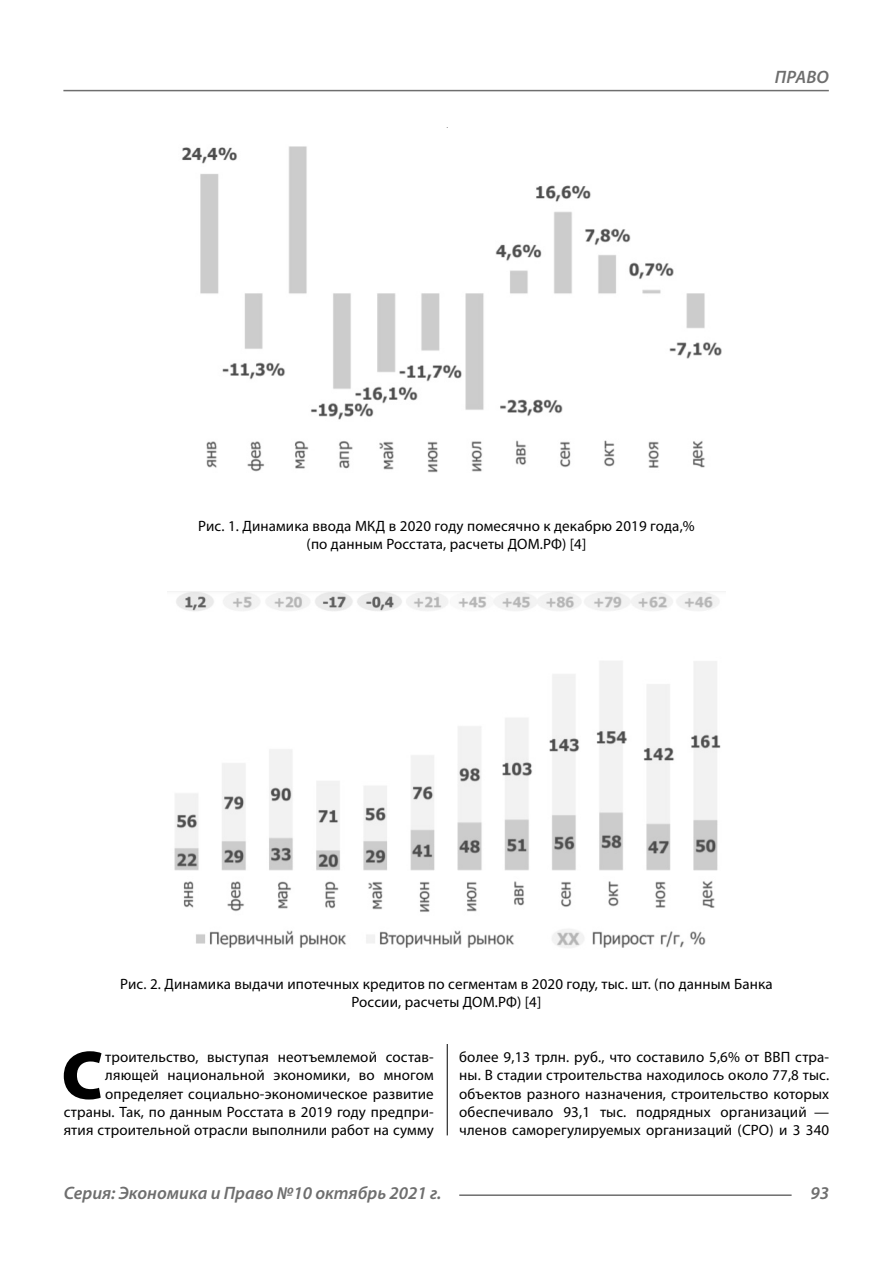
<style>
.page{position:relative;width:893px;height:1263px;background:#fff}
.page>*{position:absolute;margin:0;border:0;box-sizing:border-box;transform-origin:0 0}
.Bukvica{font:900 69.3px "Myriad Pro";color:#000}
.t1{font:italic 600 18px "Myriad Pro";color:#6e6e6e}
.Bukvica-2{font:15px/18.3px "Myriad Pro";letter-spacing:.01em;color:#000;text-align:right}
.podpis{font:15px/18.3px "Myriad Pro";letter-spacing:.01em;color:#000;text-align:center}
</style>
<div class="page">
<hr style="left:447px;top:128px;width:1px;height:1007px;background:#000">
<img style="left:182px;top:135px;width:540px;height:359px">
<img style="left:168px;top:591px;width:557px;height:361px">
<hr style="left:63px;top:90px;width:766px;height:1px;background:#6e6e6e">
<hr style="left:459px;top:1194px;width:333px;height:2px;background:#6e6e6e">
<p class="t1" style="left:775px;top:66px;width:56px">ПРАВО</p>
<p class="podpis" style="left:198px;top:516px;width:498px">Рис. 1. Динамика ввода МКД в 2020 году помесячно к декабрю 2019 года,% (по данным Росстата, расчеты ДОМ.РФ) [4]</p>
<p class="podpis" style="left:120px;top:974px;width:654px">Рис. 2. Динамика выдачи ипотечных кредитов по сегментам в 2020 году, тыс. шт. (по данным Банка<br>России, расчеты ДОМ.РФ) [4]</p>
<p class="Bukvica" style="left:61px;top:1029px;width:43px">С</p>
<p class="Bukvica-2" style="left:64px;top:1048px;width:371px">троительство, выступая неотъемлемой состав&shy;ляющей национальной экономики, во многом определяет социально-экономическое развитие страны. Так, по данным Росстата в 2019 году предпри&shy;ятия строительной отрасли выполнили работ на сумму</p>
<p class="Bukvica-2" style="left:459px;top:1048px;width:371px;text-align:justify">более 9,13 трлн. руб., что составило 5,6% от ВВП стра&shy;ны. В стадии строительства находилось около 77,8 тыс. объектов разного назначения, строительство которых обеспечивало 93,1 тыс. подрядных организаций — членов саморегулируемых организаций (СРО) и 3 340</p>
<p class="t1" style="left:64px;top:1182px;width:379px">Серия: Экономика и Право №10 октябрь 2021 г.</p>
<p class="t1" style="left:810px;top:1182px;width:20px">93</p>
</div>
